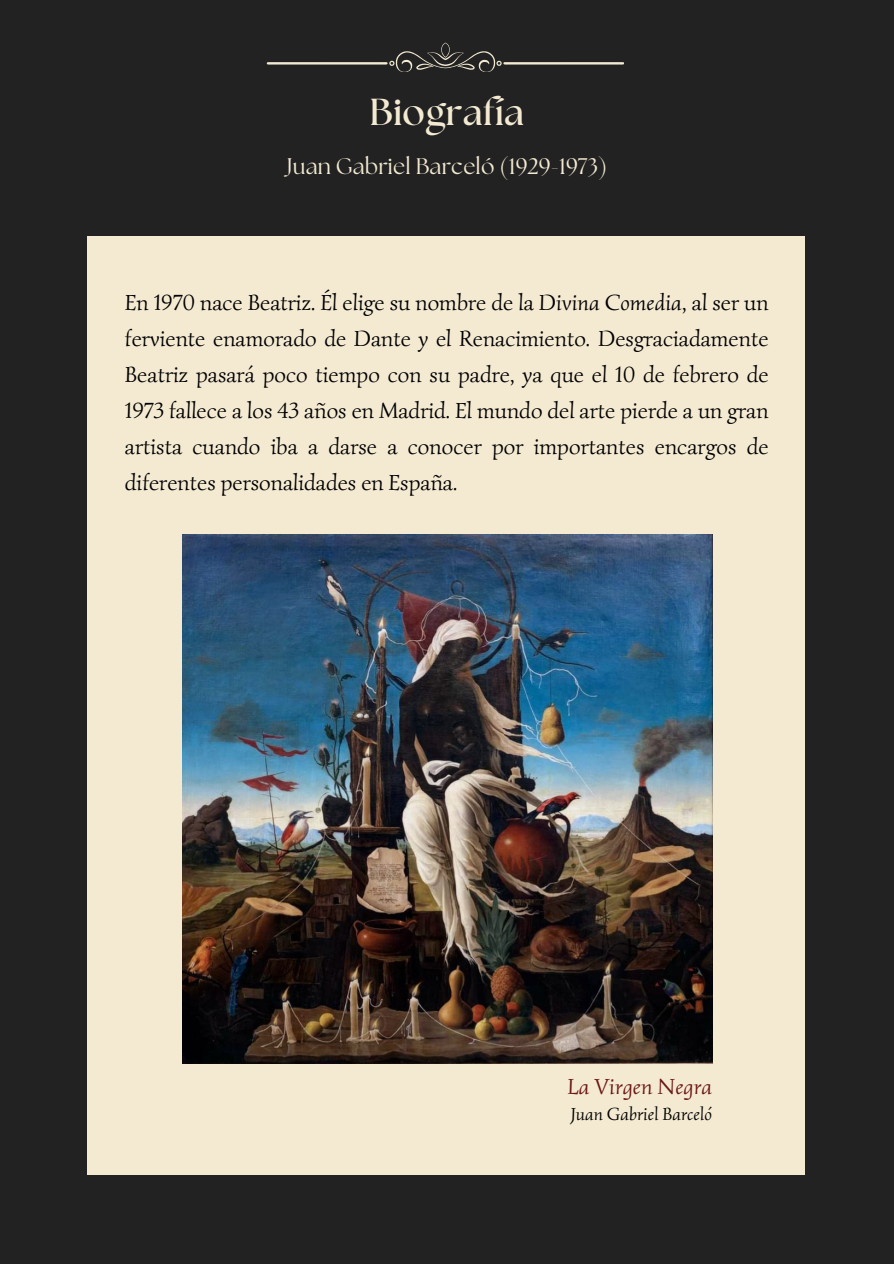
<style>
.page{position:relative;width:894px;height:1264px;background:#fff}
.page>*{position:absolute;margin:0;border:0;box-sizing:border-box;transform-origin:0 0}
.t1{font:700 37.5px "The Seasons";letter-spacing:.005em;color:#f4ead2}
.t2{font:22.5px/36px "Simonetta";color:#000;text-align:justify}
.t3{font:22.5px "The Seasons";letter-spacing:.005em;color:#f4ead2}
.t4{font:italic 22.5px "Simonetta";color:#6b1717}
.t5{font:italic 18px "Simonetta";color:#000}
.s1{font-style:italic}
</style>
<div class="page">
<div style="left:0;top:0;width:893px;height:1263px;background:#222"></div>
<svg style="left:267px;top:43px;width:356px;height:29px"></svg>
<div style="left:87px;top:236px;width:717px;height:938px;background:#f4ead2"></div>
<img style="left:183px;top:535px;width:528px;height:528px">
<h1 class="t1" style="left:369px;top:95px;width:156px">Biografía</h1>
<h2 class="t3" style="left:286px;top:156px;width:322px">Juan Gabriel Barceló (1929-1973)</h2>
<h2 class="t2" style="left:125px;top:284px;width:645px">En 1970 nace Beatriz. Él elige su nombre de la <span class="s1">Divina Comedia</span>, al ser un ferviente enamorado de Dante y el Renacimiento. Desgraciadamente Beatriz pasará poco tiempo con su padre, ya que el 10 de febrero de 1973 fallece a los 43 años en Madrid. El mundo del arte pierde a un gran artista cuando iba a darse a conocer por importantes encargos de diferentes personalidades en España.</h2>
<p class="t4" style="left:567px;top:1072px;width:146px">La Virgen Negra</p>
<p class="t5" style="left:570px;top:1102px;width:143px">Juan Gabriel Barceló</p>
</div>
